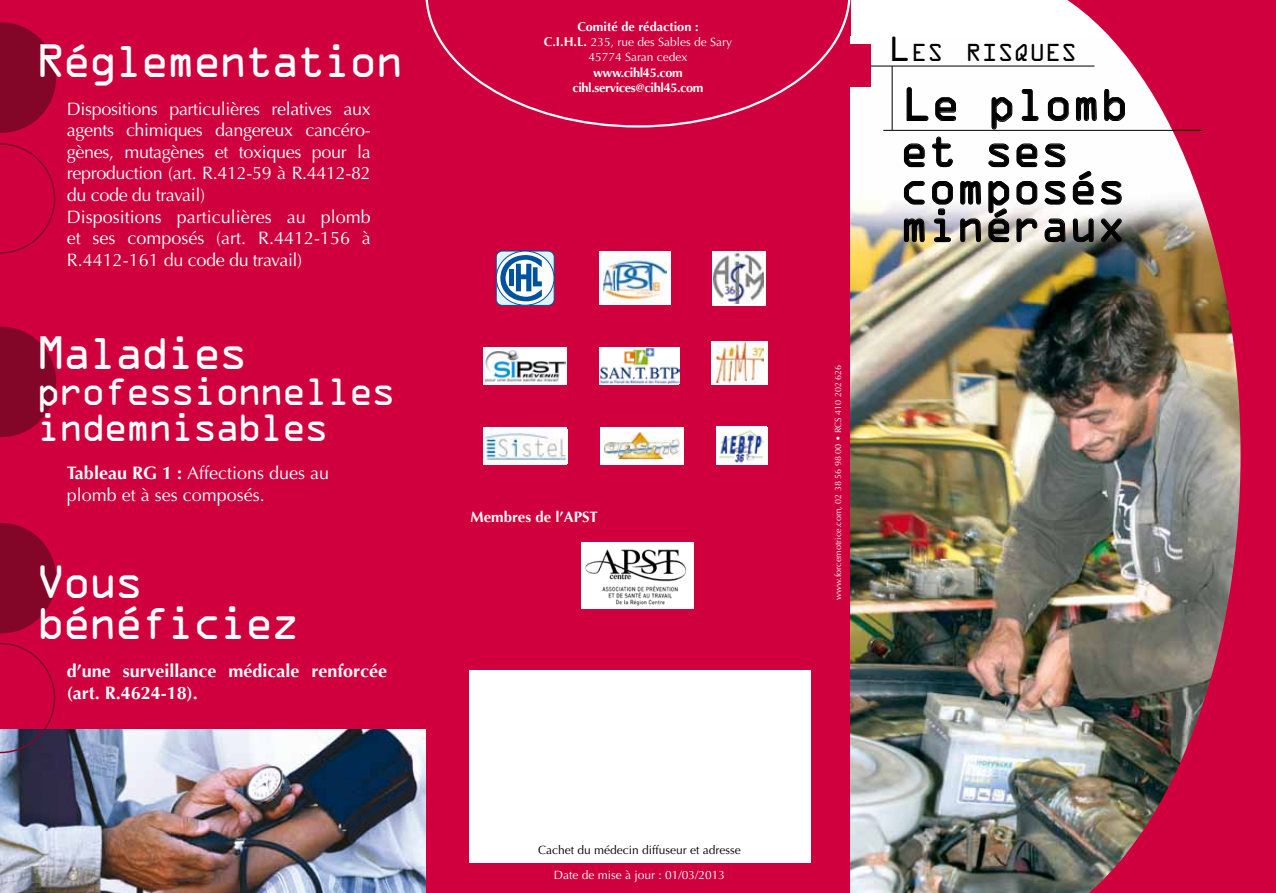
<style>
.page{position:relative;width:1276px;height:893px;background:#fff}
.page>*{position:absolute;margin:0;border:0;box-sizing:border-box;transform-origin:0 0}
.t1{font:42px/40.5px "OCRA Std";letter-spacing:-.1em;color:#fff}
.t2{font:42px/46.2px "OCRA Std";letter-spacing:-.05em;color:#000}
.t3{font:36px/36px "OCRA Std";letter-spacing:-.1em;color:#fff}
.t4{font:22.05px "OCRA Std";color:#000}
.t5{font:18px/21.6px "Optima";letter-spacing:-.02em;color:#fff}
.t6{font:700 18px/21.6px "Optima";color:#fff}
.t7{font:18px/21.6px "Optima";color:#fff}
.t8{font:700 15px "Optima";color:#fff}
.t9{font:700 12.75px/15.3px "Optima";letter-spacing:-.03em;color:#fff;text-align:center}
.t10{font:700 12.75px "Optima";color:#fff}
.t11{font:12px/15.3px "Optima";color:#fff;text-align:center}
.t12{font:12px "Optima";color:#000}
.t13{font:9px "Optima";color:#fff}
.s1{font-weight:700}
.s2{font-weight:700;font-size:12.75px}
.s3{font-size:31.5px}
</style>
<div class="page">
<div style="left:0;top:0;width:850px;height:893px;background:#cf003d"></div>
<svg style="left:0;top:143px;width:55px;height:111px"></svg>
<img style="left:850px;top:44px;width:178px;height:849px">
<img style="left:1028px;top:0;width:248px;height:893px">
<hr style="left:891px;top:66px;width:1px;height:64px;background:#000">
<div style="left:833px;top:44px;width:37px;height:43px;background:#cf003d"></div>
<hr style="left:870px;top:66px;width:224px;height:1px;background:#000">
<hr style="left:883px;top:130px;width:319px;height:1px;background:#000">
<svg style="left:906px;top:87px;width:23px;height:34px"></svg>
<svg style="left:935px;top:97px;width:21px;height:25px"></svg>
<svg style="left:991px;top:97px;width:22px;height:33px"></svg>
<svg style="left:1021px;top:89px;width:18px;height:32px"></svg>
<svg style="left:1047px;top:97px;width:22px;height:24px"></svg>
<svg style="left:1075px;top:46px;width:22px;height:75px"></svg>
<svg style="left:1103px;top:89px;width:22px;height:32px"></svg>
<svg style="left:903px;top:143px;width:22px;height:25px"></svg>
<svg style="left:932px;top:136px;width:21px;height:31px"></svg>
<svg style="left:988px;top:143px;width:21px;height:25px"></svg>
<svg style="left:1016px;top:143px;width:21px;height:25px"></svg>
<svg style="left:1044px;top:143px;width:21px;height:25px"></svg>
<svg style="left:960px;top:139px;width:21px;height:66px"></svg>
<svg style="left:1016px;top:181px;width:21px;height:24px"></svg>
<svg style="left:1044px;top:181px;width:21px;height:24px"></svg>
<svg style="left:1072px;top:171px;width:22px;height:34px"></svg>
<svg style="left:1100px;top:181px;width:22px;height:24px"></svg>
<svg style="left:903px;top:177px;width:22px;height:65px"></svg>
<svg style="left:932px;top:181px;width:21px;height:61px"></svg>
<svg style="left:960px;top:218px;width:21px;height:24px"></svg>
<svg style="left:988px;top:181px;width:21px;height:62px"></svg>
<svg style="left:1016px;top:218px;width:21px;height:24px"></svg>
<svg style="left:1044px;top:218px;width:21px;height:72px;background:#8f8a6e"></svg>
<svg style="left:1072px;top:218px;width:22px;height:62px"></svg>
<svg style="left:1100px;top:218px;width:22px;height:24px"></svg>
<img style="left:0;top:729px;width:425px;height:164px">
<svg style="left:0;top:523px;width:56px;height:110px"></svg>
<svg style="left:0;top:327px;width:56px;height:110px"></svg>
<svg style="left:0;top:22px;width:56px;height:111px"></svg>
<div style="left:581px;top:542px;width:112px;height:67px;background:#fff"></div>
<img style="left:585px;top:549px;width:102px;height:57px">
<svg style="left:0;top:643px;width:55px;height:110px"></svg>
<svg style="left:425px;top:0;width:425px;height:128px"></svg>
<div style="left:469px;top:671px;width:342px;height:192px;background:#fff"></div>
<div style="left:599px;top:251px;width:71px;height:54px;background:#fff"></div>
<img style="left:603px;top:253px;width:63px;height:50px">
<div style="left:483px;top:427px;width:84px;height:37px;background:#fff"></div>
<img style="left:483px;top:430px;width:84px;height:33px">
<div style="left:712px;top:251px;width:53px;height:55px;background:#fff"></div>
<img style="left:714px;top:253px;width:50px;height:51px">
<svg style="left:496px;top:251px;width:58px;height:54px"></svg>
<div style="left:496px;top:251px;width:58px;height:55px;border:1px solid #00519e;border-radius:6px"></div>
<div style="left:496px;top:251px;width:58px;height:54px;background:#fff;border-radius:50%"></div>
<div style="left:496px;top:251px;width:58px;height:54px;border:1px solid #00519e;border-radius:50%"></div>
<svg style="left:500px;top:255px;width:42px;height:46px"></svg>
<div style="left:712px;top:341px;width:56px;height:43px;background:#fff"></div>
<img style="left:716px;top:343px;width:47px;height:39px">
<div style="left:600px;top:427px;width:83px;height:37px;background:#fff"></div>
<img style="left:603px;top:431px;width:77px;height:28px">
<div style="left:716px;top:427px;width:52px;height:37px;background:#fff"></div>
<img style="left:719px;top:430px;width:45px;height:33px">
<svg style="left:599px;top:347px;width:80px;height:37px"></svg>
<img style="left:600px;top:347px;width:79px;height:36px">
<img style="left:483px;top:347px;width:83px;height:37px">
<h1 class="t1" style="left:36px;top:44px;width:370px">Réglementation</h1>
<p class="t5" style="left:67px;top:98px;width:306px">Dispositions particulières relatives aux agents chimiques dangereux cancéro&shy;gènes, mutagènes et toxiques pour la reproduction (art. R.412-59 à R.4412-82 du code du travail)<br>Dispositions particulières au plomb et ses composés (art. R.4412-156 à R.4412-161 du code du travail)</p>
<h1 class="t1" style="left:36px;top:336px;width:214px">Maladies</h1>
<h2 class="t3" style="left:36px;top:376px;width:362px">professionnelles indemnisables</h2>
<p class="t7" style="left:67px;top:462px;width:264px"><span class="s1">Tableau RG 1 :</span> Affections dues au plomb et à ses composés.</p>
<h1 class="t1" style="left:36px;top:566px;width:266px">Vous bénéficiez</h1>
<p class="t6" style="left:67px;top:660px;width:322px">d’une surveillance médicale renforcée (art. R.4624-18).</p>
<p class="t10" style="left:577px;top:19px;width:123px">Comité de rédaction :</p>
<p class="t11" style="left:544px;top:34px;width:190px"><span class="s2">C.I.H.L.</span> 235, rue des Sables de Sary<br>45774 Saran cedex</p>
<p class="t9" style="left:572px;top:65px;width:133px">www.cihl45.com cihl.services@cihl45.com</p>
<p class="t8" style="left:470px;top:509px;width:129px">Membres de l’APST</p>
<p class="t12" style="left:538px;top:843px;width:204px">Cachet du médecin diffuseur et adresse</p>
<p class="t11" style="left:554px;top:867px;width:173px">Date de mise à jour : 01/03/2013</p>
<p class="t13" style="left:833px;top:600px;width:237px;rotate:-90deg">www.forcemotrice.com, 02 38 56 98 00 • RCS 410 202 626</p>
<p class="t4" style="left:889px;top:43px;width:190px"><span class="s3">L</span>ES RISQUES</p>
<h1 class="t2" style="left:899px;top:85px;width:232px">Le plomb et ses</h1>
<h1 class="t2" style="left:899px;top:173px;width:229px;line-height:37.5px">composés minéraux</h1>
</div>
